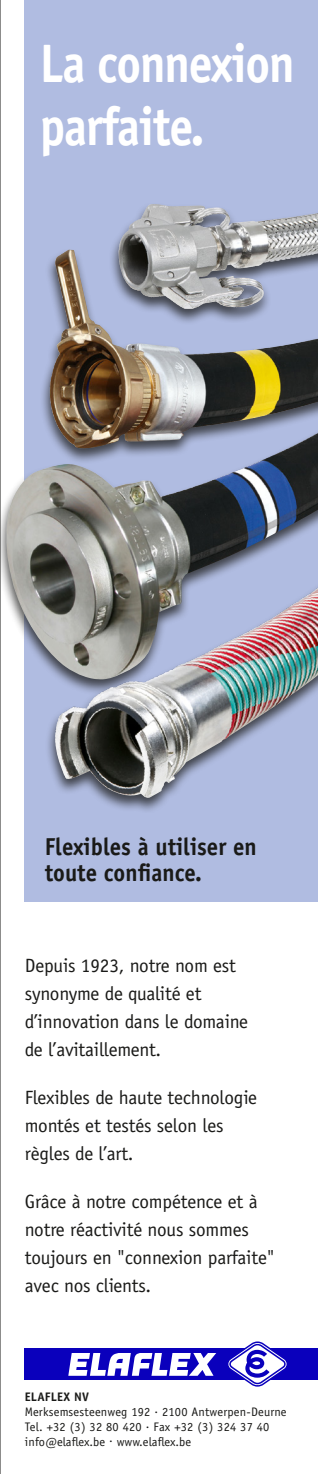
<style>
.page{position:relative;width:318px;height:1474px;background:#fff}
.page>*{position:absolute;margin:0;border:0;box-sizing:border-box;transform-origin:0 0}
.t1{font:700 54.25px/63px "Officina Sans";letter-spacing:-.025em;color:#fff;scale:.88 1}
.t2{font:700 24.5px/26.2px "Officina Sans";color:#1a1a18;scale:.93 1}
.t3{font:19.25px/28px "Officina Sans";letter-spacing:-.01em;color:#1a1a18}
.t4{font:12.42px/14.9px "Officina Sans";letter-spacing:.015em;color:#1a1a18}
.t5{font:700 12.42px "Officina Sans";letter-spacing:.015em;color:#1a1a18}
</style>
<div class="page">
<div style="left:25px;top:0;width:292px;height:901px;background:#b0bce1"></div>
<hr style="left:0;top:0;width:1px;height:1473px;background:#1a1a18">
<div style="left:25px;top:1348px;width:292px;height:31px;background:#0a00bc"></div>
<svg style="left:226px;top:1341px;width:62px;height:46px"></svg>
<svg style="left:68px;top:1353px;width:148px;height:22px"></svg>
<div style="left:0;top:202px;width:317px;height:611px;background:#1a1a18;opacity:.75"></div>
<img style="left:47px;top:204px;width:270px;height:244px">
<h1 class="t1" style="left:40px;top:32px;width:291px">La connexion parfaite.</h1>
<p class="t2" style="left:45px;top:833px;width:229px">Flexibles à utiliser en toute confiance.</p>
<p class="t3" style="left:25px;top:951px;width:225px">Depuis 1923, notre nom est synonyme de qualité et d’innovation dans le domaine de l’avitaillement.</p>
<p class="t3" style="left:25px;top:1083px;width:233px">Flexibles de haute technologie montés et testés selon les règles de l’art.</p>
<p class="t3" style="left:25px;top:1187px;width:251px">Grâce à notre compétence et à notre réactivité nous sommes toujours en "connexion parfaite" avec nos clients.</p>
<p class="t5" style="left:25px;top:1389px;width:65px">ELAFLEX NV</p>
<p class="t4" style="left:25px;top:1404px;width:263px">Merksemsesteenweg 192 . 2100 Antwerpen-Deurne<br>Tel. +32 (3) 32 80 420 . Fax +32 (3) 324 37 40 info@elaflex.be . www.elaflex.be</p>
</div>
